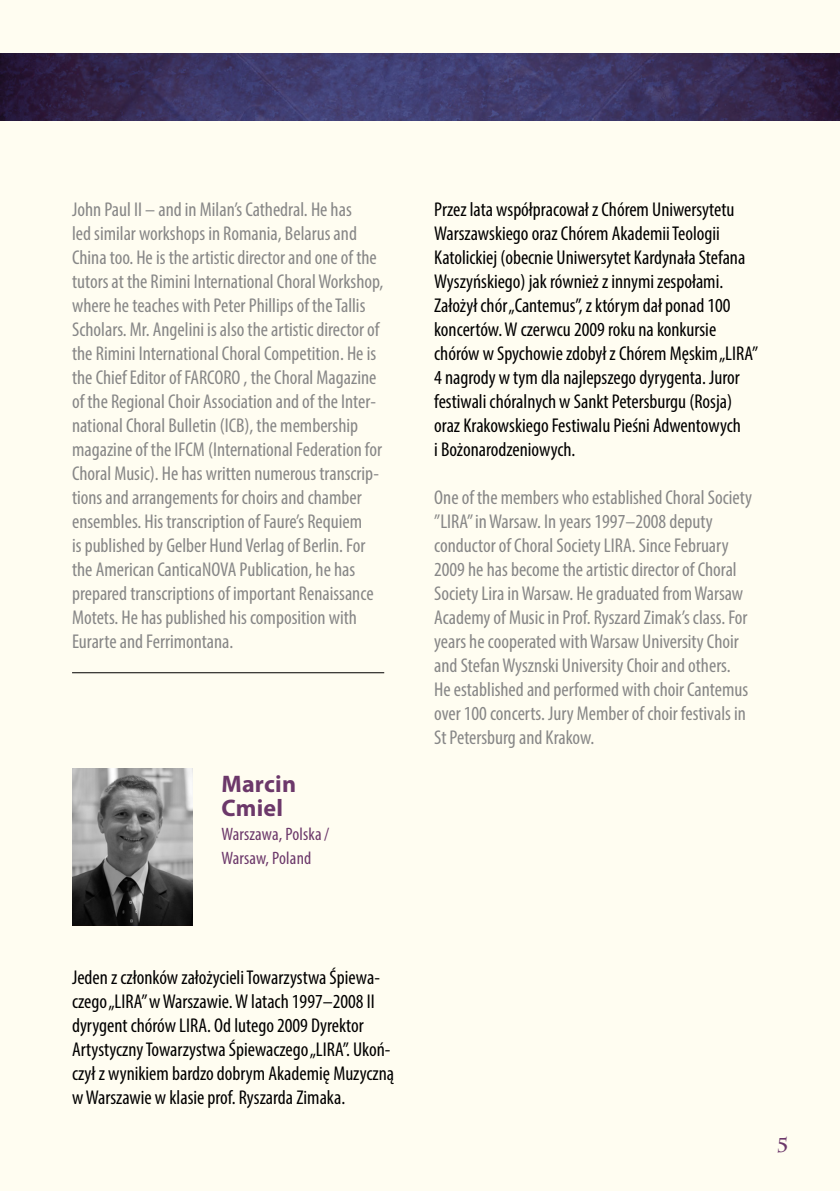
<style>
.page{position:relative;width:840px;height:1191px;background:#fff}
.page>*{position:absolute;margin:0;border:0;box-sizing:border-box;transform-origin:0 0}
.jury_nazwiska{font:700 24px/24px "Myriad Pro";letter-spacing:.01em;color:#6c386a}
.jury_eng{font:condensed 20px/24px "Myriad Pro";color:#878787}
.jury{font:condensed 20px/24px "Myriad Pro";color:#000}
.t1{font:700 20px "Charlemagne Std";color:#6c386a}
.jury_nazwiska-2{font:condensed 18px/24px "Myriad Pro";letter-spacing:.01em;color:#6c386a}
</style>
<div class="page">
<div style="left:0;top:0;width:839px;height:1191px;background:#fffdf1"></div>
<img style="left:0;top:54px;width:839px;height:66px">
<hr style="left:72px;top:672px;width:312px;height:1px;background:#000">
<svg style="left:72px;top:768px;width:121px;height:157px;background:#767676"></svg>
<p class="jury_eng" style="left:72px;top:197px;width:312px">John Paul II – and in Milan’s Cathedral. He has<br>led similar workshops in Romania, Belarus and China too. He is the artistic director and one of the tutors at the Rimini International Choral Workshop, where he teaches with Peter Phillips of the Tallis Scholars. Mr. Angelini is also the artistic director of the Rimini International Choral Competition. He is the Chief Editor of FARCORO , the Choral Magazine of the Regional Choir Association and of the Inter&shy;national Choral Bulletin (ICB), the membership magazine of the IFCM (International Federation for Choral Music). He has written numerous transcrip&shy;tions and arrangements for choirs and chamber ensembles. His transcription of Faure’s Requiem<br>is published by Gelber Hund Verlag of Berlin. For the American CanticaNOVA Publication, he has prepared transcriptions of important Renaissance Motets. He has published his composition with Eurarte and Ferrimontana.</p>
<p class="jury_nazwiska" style="left:221px;top:771px;width:76px">Marcin<br>Cmiel</p>
<p class="jury_nazwiska-2" style="left:221px;top:822px;width:109px">Warszawa, Polska/<br>Warsaw, Poland</p>
<p class="jury" style="left:434px;top:197px;width:325px">Przez lata współpracował z Chórem Uniwersytetu Warszawskiego oraz Chórem Akademii Teologii Katolickiej (obecnie Uniwersytet Kardynała Stefana Wyszyńskiego) jak również z innymi zespołami.<br>Założył chór „Cantemus”, z którym dał ponad 100 koncertów. W czerwcu 2009 roku na konkursie chórów w Spychowie zdobył z Chórem Męskim „LIRA” 4 nagrody w tym dla najlepszego dyrygenta. Juror festiwali chóralnych w Sankt Petersburgu (Rosja) oraz Krakowskiego Festiwalu Pieśni Adwentowych<br>i Bożonarodzeniowych.</p>
<p class="jury_eng" style="left:434px;top:485px;width:319px">One of the members who established Choral Society ”LIRA” in Warsaw. In years 1997–2008 deputy conductor of Choral Society LIRA. Since February 2009 he has become the artistic director of Choral Society Lira in Warsaw. He graduated from Warsaw Academy of Music in Prof. Ryszard Zimak’s class. For years he cooperated with Warsaw University Choir and Stefan Wysznski University Choir and others.<br>He established and performed with choir Cantemus over 100 concerts. Jury Member of choir festivals in St Petersburg and Krakow.</p>
<p class="jury" style="left:72px;top:965px;width:323px">Jeden z członków założycieli Towarzystwa Śpiewa&shy;czego „LIRA” wWarszawie. W latach 1997–2008 II dyrygent chórów LIRA. Od lutego 2009 Dyrektor Artystyczny Towarzystwa Śpiewaczego „LIRA”. Ukoń&shy;czył z wynikiem bardzo dobrym Akademię Muzyczną wWarszawie w klasie prof. Ryszarda Zimaka.</p>
<p class="t1" style="left:776px;top:1133px;width:13px">5</p>
</div>
